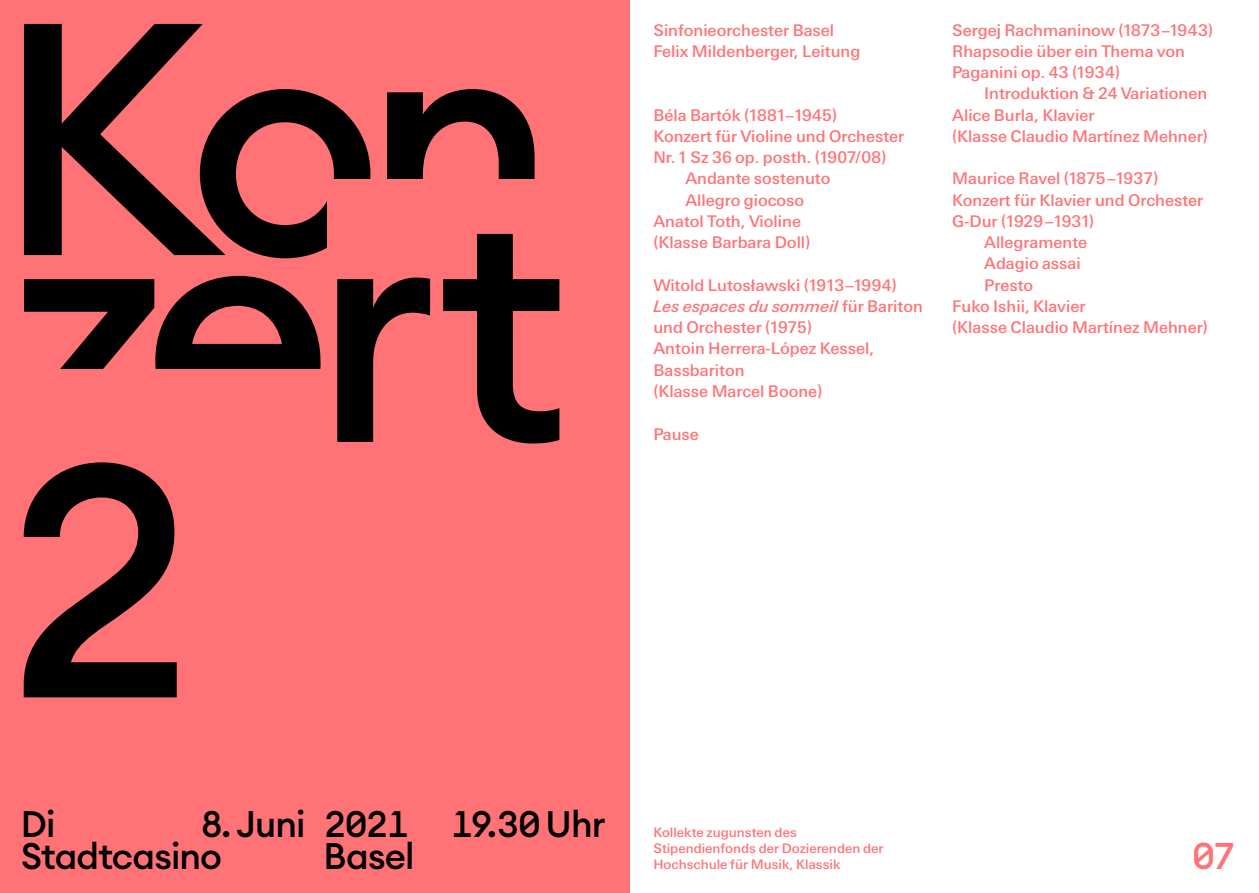
<style>
.page{position:relative;width:1259px;height:893px;background:#fff}
.page>*{position:absolute;margin:0;border:0;box-sizing:border-box;transform-origin:0 0}
.t1{font:500 325.5px "Euclid Circular A";letter-spacing:-.06em;color:#000}
.t2{font:500 36.75px "Euclid Circular A";color:#ff7376}
.t3{font:500 36.3px/32px "Euclid Circular A";letter-spacing:-.025em;color:#000}
.t4{font:500 16.2px/21.3px "Linotype Univers Basic";color:#ff7376}
.t5{font:500 13.2px/15.9px "Linotype Univers Basic";color:#ff7376}
.s1{font-style:italic}
</style>
<div class="page">
<div style="left:0;top:0;width:629px;height:893px;background:#ff7376"></div>
<h1 class="t1" style="left:-4px;top:-70px;width:562px">Kon</h1>
<h1 class="t1" style="left:10px;top:116px;width:561px">zert</h1>
<h1 class="t1" style="left:4px;top:372px;width:194px">2</h1>
<h3 class="t3" style="left:21px;top:808px;width:286px;text-indent:180px">8. Juni<br>Stadtcasino</h3>
<h3 class="t3" style="left:21px;top:808px;width:36px">Di</h3>
<h3 class="t3" style="left:324px;top:808px;width:283px">2021 19.30 Uhr<br>Basel</h3>
<p class="t4" style="left:653px;top:19px;width:208px">Sinfonieorchester Basel<br>Felix Mildenberger, Leitung</p>
<p class="t4" style="left:653px;top:104px;width:185px">Béla Bartók (1881–1945)</p>
<p class="t4" style="left:653px;top:125px;width:252px">Konzert für Violine und Orchester</p>
<p class="t4" style="left:653px;top:147px;width:235px">Nr. 1 Sz 36 op. posth. (1907/08)</p>
<p class="t4" style="left:685px;top:168px;width:147px">Andante sostenuto</p>
<p class="t4" style="left:685px;top:189px;width:120px">Allegro giocoso</p>
<p class="t4" style="left:653px;top:210px;width:149px">Anatol Toth, Violine</p>
<p class="t4" style="left:653px;top:232px;width:159px">(Klasse Barbara Doll)</p>
<p class="t4" style="left:653px;top:274px;width:271px">Witold Lutosławski (1913–1994)<br><span class="s1">Les espaces du sommeil</span> für Bariton und Orchester (1975)<br>Antoin Herrera-López Kessel,<br>Bassbariton<br>(Klasse Marcel Boone)</p>
<p class="t4" style="left:653px;top:423px;width:47px">Pause</p>
<p class="t4" style="left:952px;top:19px;width:262px">Sergej Rachmaninow (1873–1943)<br>Rhapsodie über ein Thema von<br>Paganini op. 43 (1934)</p>
<p class="t4" style="left:952px;top:83px;width:257px;text-indent:32px">Introduktion &amp; 24 Variationen<br>Alice Burla, Klavier<br>(Klasse Claudio Martínez Mehner)</p>
<p class="t4" style="left:952px;top:168px;width:208px">Maurice Ravel (1875–1937)</p>
<p class="t4" style="left:952px;top:189px;width:253px">Konzert für Klavier und Orchester</p>
<p class="t4" style="left:952px;top:210px;width:144px">G-Dur (1929–1931)</p>
<p class="t4" style="left:984px;top:232px;width:105px">Allegramente</p>
<p class="t4" style="left:984px;top:253px;width:98px">Adagio assai</p>
<p class="t4" style="left:984px;top:274px;width:51px">Presto</p>
<p class="t4" style="left:952px;top:295px;width:135px">Fuko Ishii, Klavier</p>
<p class="t4" style="left:952px;top:317px;width:257px">(Klasse Claudio Martínez Mehner)</p>
<p class="t5" style="left:653px;top:824px;width:232px">Kollekte zugunsten des<br>Stipendienfonds der Dozierenden der<br>Hochschule für Musik, Klassik</p>
<h2 class="t2" style="left:1192px;top:832px;width:44px">07</h2>
</div>
